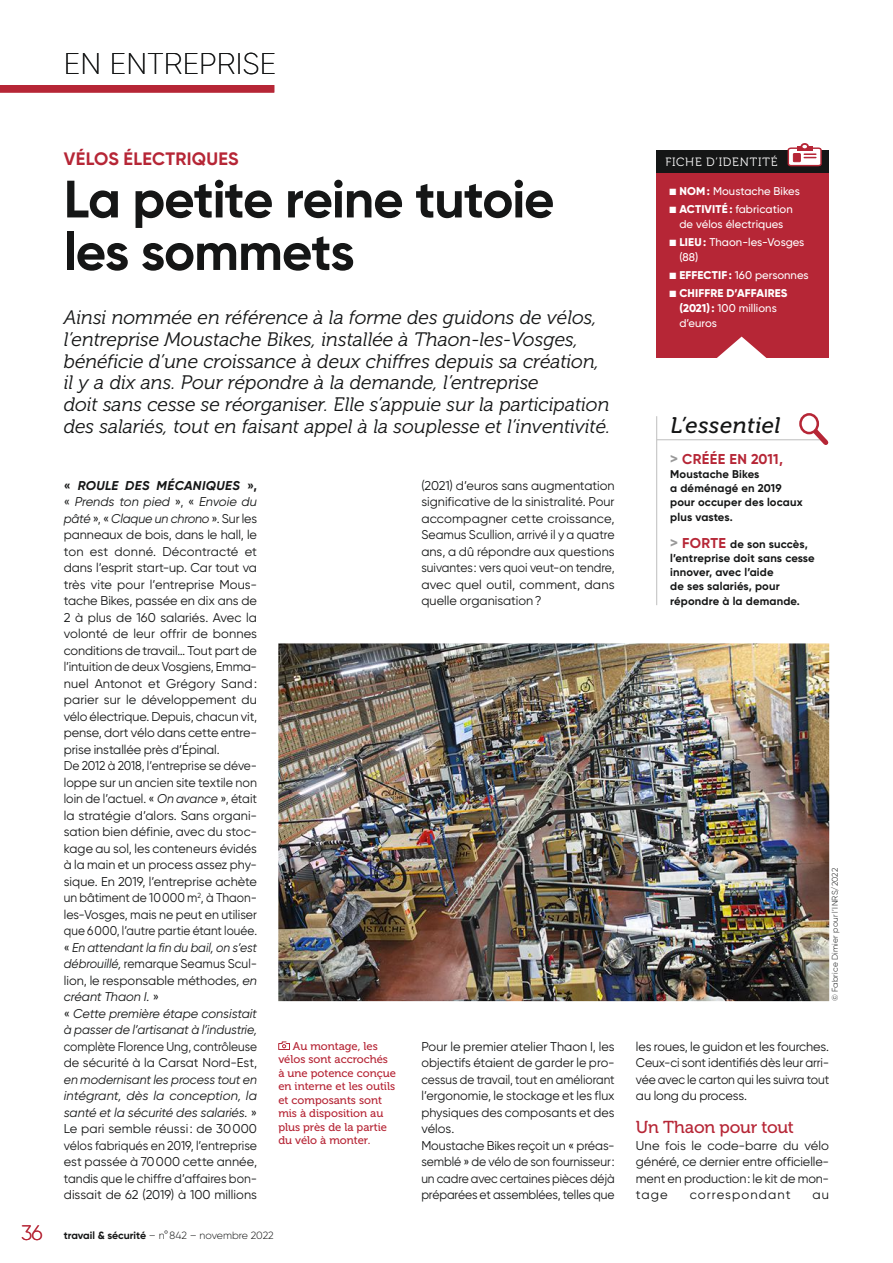
<style>
.page{position:relative;width:893px;height:1263px;background:#fff}
.page>*{position:absolute;margin:0;border:0;box-sizing:border-box;transform-origin:0 0}
.t1{font:700 52.5px/52.5px "Gilroy";letter-spacing:-.02em;color:#151616}
.t2{font:200 30px "Gilroy";letter-spacing:.01em;color:#151616}
.t3{font:italic 22.5px "Museo 500";letter-spacing:.025em;color:#151616}
.t4{font:italic 19.5px/21.8px "Museo 300";color:#151616}
.t5{font:700 18px "Gilroy";letter-spacing:.015em;color:#b62636}
.t6{font:17.25px "Museo 500";letter-spacing:-.015em;color:#b62636}
.t7{font:700 14.25px "Gilroy";letter-spacing:.02em;color:#b62636}
.t8{font:12.75px/16.5px "Gilroy";letter-spacing:-.005em;color:#151616;text-align:justify}
.t9{font:12.75px/16.5px "Gilroy";letter-spacing:-.005em;color:#151616;scale:.93 1}
.t10{font:12.75px "Gilroy";letter-spacing:.08em;color:#151616}
.t11{font:12px "Museo 300";letter-spacing:.07em;color:#fff}
.t12{font:700 11.25px/14.2px "Gilroy";letter-spacing:.015em;color:#151616}
.t13{font:11.25px/13.5px "Museo 500";color:#b62636}
.t14{font:500 11.25px/15px "Gilroy";letter-spacing:.005em;color:#fff;text-align:center}
.t15{font:800 11.25px/15px "Gilroy";letter-spacing:.015em;color:#fff}
.t16{font:300 10.5px "Gilroy";letter-spacing:-.005em;color:#151616}
.t17{font:300 8.25px "Gilroy";letter-spacing:.025em;color:#151616}
.s1{font-weight:700}
.s2{font-weight:700;font-style:italic}
.s3{font-style:italic}
.s4{font-size:21px;color:#b62636}
.s5{font-weight:800}
.s6{font-weight:500}
.s7{font-size:15px;color:#999}
.s8{font-size:14.25px;color:#b62636}
</style>
<div class="page">
<div style="left:0;top:85px;width:274px;height:8px;background:#b62636"></div>
<hr style="left:657px;top:439px;width:169px;height:1px;background:#c5c5c5">
<svg style="left:808px;top:427px;width:21px;height:18px"></svg>
<div style="left:800px;top:414px;width:18px;height:19px;background:#fff;border-radius:50%"></div>
<div style="left:799px;top:413px;width:20px;height:21px;border:3px solid #b62636;border-radius:50%"></div>
<hr style="left:656px;top:416px;width:1px;height:189px;background:#c5c5c5">
<img style="left:278px;top:643px;width:551px;height:358px">
<svg style="left:278px;top:1041px;width:12px;height:9px"></svg>
<div style="left:657px;top:151px;width:172px;height:22px;background:#151616"></div>
<svg style="left:787px;top:144px;width:35px;height:23px"></svg>
<div style="left:800px;top:143px;width:9px;height:7px;border:2px solid #b62636;border-radius:50%"></div>
<div style="left:657px;top:173px;width:172px;height:185px;background:#b62636"></div>
<svg style="left:717px;top:337px;width:50px;height:21px"></svg>
<h2 class="t2" style="left:64px;top:50px;width:213px">EN ENTREPRISE</h2>
<h3 class="t5" style="left:64px;top:151px;width:176px">VÉLOS ÉLECTRIQUES</h3>
<h1 class="t1" style="left:64px;top:176px;width:492px">La petite reine tutoie les sommets</h1>
<p class="t4" style="left:64px;top:308px;width:548px">Ainsi nommée en référence à la forme des guidons de vélos, l’entreprise Moustache Bikes, installée à Thaon-les-Vosges, bénéficie d’une croissance à deux chiffres depuis sa création, il y a dix ans. Pour répondre à la demande, l’entreprise<br>doit sans cesse se réorganiser. Elle s’appuie sur la participation des salariés, tout en faisant appel à la souplesse et l’inventivité.</p>
<p class="t8" style="left:64px;top:478px;width:195px;text-align:left"><span class="s1">«</span> <span class="s2">ROULE DES MÉCANIQUES</span> <span class="s1">», </span>« <span class="s3">Prends ton pied</span> », « <span class="s3">Envoie du pâté</span> », « <span class="s3">Claque un chrono</span> ». Sur les panneaux de bois, dans le hall, le ton est donné. Décontracté et dans l’esprit start-up. Car tout va très vite pour l’entreprise Mous&shy;tache Bikes, passée en dix ans de 2 à plus de 160 salariés. Avec la volonté de leur offrir de bonnes conditions de travail… Tout part de l’intuition de deux Vosgiens, Emma&shy;nuel Antonot et Grégory Sand: parier sur le développement du vélo électrique. Depuis, chacun vit, pense, dort vélo dans cette entre&shy;prise installée près d’Épinal.<br>De 2012 à 2018, l’entreprise se déve&shy;loppe sur un ancien site textile non loin de l’actuel. « <span class="s3">On avance</span> », était la stratégie d’alors. Sans organi&shy;sation bien définie, avec du stoc&shy;kage au sol, les conteneurs évidés à la main et un process assez phy&shy;sique. En 2019, l’entreprise achète un bâtiment de 10000 m<sup>2</sup>, à Thaon&shy;les-Vosges, mais ne peut en utiliser que 6000, l’autre partie étant louée. « <span class="s3">En attendant la fin du bail, on s’est débrouillé,</span> remarque Seamus Scul&shy;lion, le responsable méthodes<span class="s3">, en créant Thaon I.</span> »<br>« <span class="s3">Cette première étape consistait à passer de l’artisanat à l’industrie,</span></p>
<p class="t9" style="left:64px;top:1039px;width:209px">complète Florence Ung, contrôleuse de sécurité à la Carsat Nord-Est,</p>
<p class="t8" style="left:64px;top:1072px;width:195px"><span class="s3">en modernisant les process tout en intégrant, dès la conception, la santé et la sécurité des salariés.</span> » Le pari semble réussi: de 30000 vélos fabriqués en 2019, l’entreprise est passée à 70000 cette année, tandis que le chiffre d’affaires bon&shy;dissait de 62 (2019) à 100 millions</p>
<p class="t13" style="left:278px;top:1040px;width:119px;text-indent:15px">Au montage, les vélos sont accrochés à une potence conçue en interne et les outils et composants sont mis à disposition au plus près de la partie du vélo à monter.</p>
<p class="t16" style="left:21px;top:1231px;width:254px"><span class="s4">36</span> <span class="s1">travail &amp; sécurité</span> – n°842 – novembre 2022</p>
<p class="t8" style="left:421px;top:478px;width:195px">(2021) d’euros sans augmentation significative de la sinistralité. Pour accompagner cette croissance, Seamus Scullion, arrivé il y a quatre ans, a dû répondre aux questions suivantes: vers quoi veut-on tendre, avec quel outil, comment, dans quelle organisation?</p>
<p class="t8" style="left:421px;top:1039px;width:195px;text-align:left">Pour le premier atelier Thaon I, les objectifs étaient de garder le pro&shy;cessus de travail, tout en améliorant l’ergonomie, le stockage et les flux physiques des composants et des vélos.<br>Moustache Bikes reçoit un « préas&shy;semblé » de vélo de son fournisseur: un cadre avec certaines pièces déjà préparées et assemblées, telles que</p>
<p class="t11" style="left:665px;top:155px;width:114px">FICHE D’IDENTITÉ</p>
<p class="t14" style="left:670px;top:184px;width:132px">■ <span class="s5">NOM :</span> Moustache Bikes</p>
<p class="t14" style="left:670px;top:202px;width:125px">■ <span class="s5">ACTIVITÉ :</span> fabrication de vélos électriques</p>
<p class="t14" style="left:679px;top:235px;width:127px;text-align:left;text-indent:-10px">■ <span class="s5">LIEU:</span> Thaon-les-Vosges (88)</p>
<p class="t14" style="left:670px;top:268px;width:141px">■ <span class="s5">EFFECTIF :</span> 160 personnes</p>
<p class="t15" style="left:679px;top:287px;width:110px;text-indent:-10px">■ CHIFFRE D’AFFAIRES (2021): <span class="s6">100 millions d’euros</span></p>
<h3 class="t3" style="left:671px;top:412px;width:112px">L’essentiel</h3>
<p class="t7" style="left:670px;top:452px;width:114px"><span class="s7">&gt;</span> CRÉÉE EN 2011,</p>
<p class="t12" style="left:670px;top:467px;width:134px">Moustache Bikes<br>a déménagé en 2019 pour occuper des locaux plus vastes.</p>
<p class="t12" style="left:670px;top:537px;width:146px"><span class="s7">&gt;</span> <span class="s8">FORTE</span> de son succès, l’entreprise doit sans cesse innover, avec l’aide<br>de ses salariés, pour répondre à la demande.</p>
<p class="t17" style="left:831px;top:1001px;width:135px;rotate:-90deg">© Fabrice Dimier pour l’INRS/2022</p>
<p class="t8" style="left:636px;top:1039px;width:195px">les roues, le guidon et les fourches.<br>Ceux-ci sont identifiés dès leur arri&shy;vée avec le carton qui les suivra tout au long du process.</p>
<h3 class="t6" style="left:636px;top:1121px;width:160px">Un Thaon pour tout</h3>
<p class="t8" style="left:636px;top:1138px;width:195px">Une fois le code-barre du vélo généré, ce dernier entre officielle&shy;ment en production: le kit de mon&shy;tage</p>
<p class="t10" style="left:690px;top:1190px;width:102px">correspondant</p>
<p class="t8" style="left:812px;top:1188px;width:18px">au</p>
</div>
